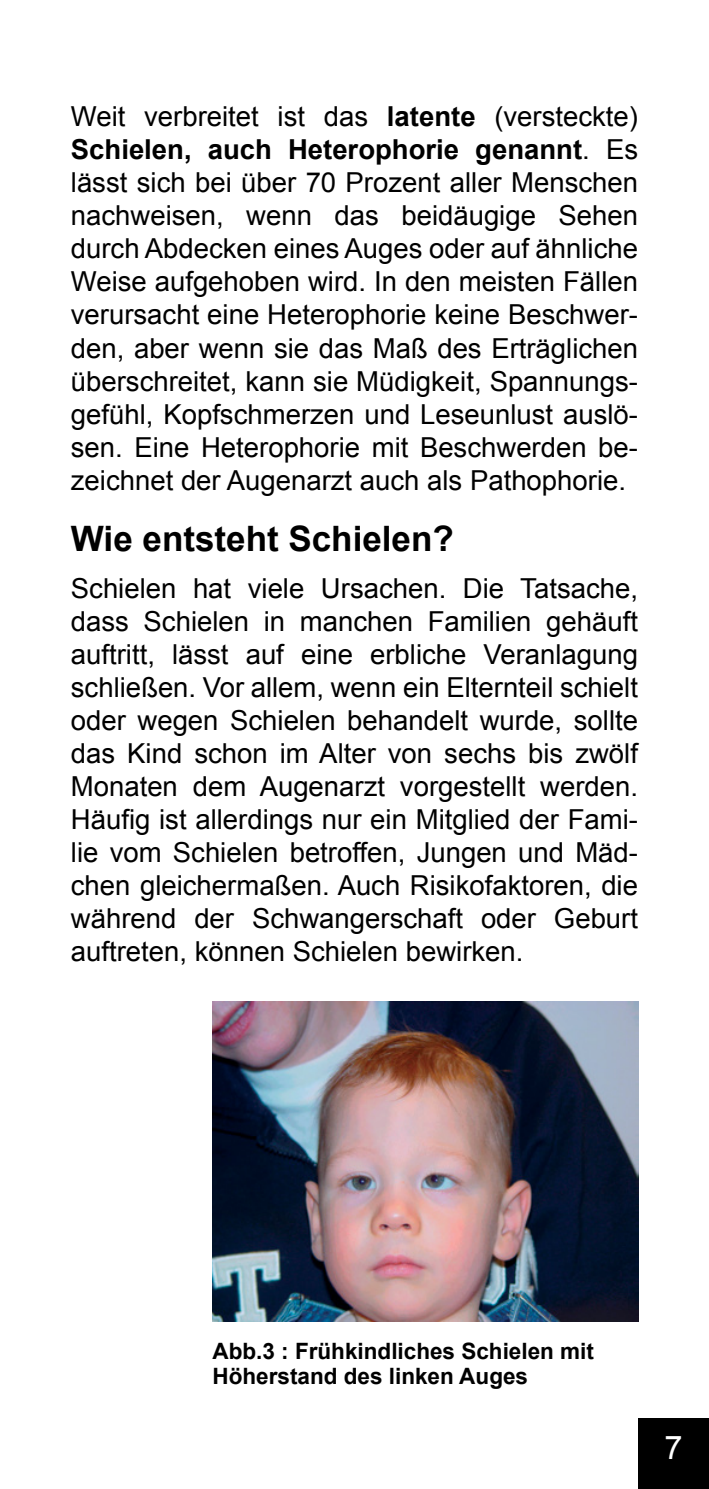
<style>
.page{position:relative;width:709px;height:1489px;background:#fff}
.page>*{position:absolute;margin:0;border:0;box-sizing:border-box;transform-origin:0 0}
.t1{font:700 35px "Arial";color:#000}
.t2{font:32.5px "Arial";color:#fff}
.t3{font:27.5px/33px "Arial";color:#000;text-align:justify}
.t4{font:700 22.5px/25px "Arial";color:#000}
.s1{font-weight:700}
</style>
<div class="page">
<div style="left:638px;top:1417px;width:71px;height:71px;background:#000"></div>
<img style="left:212px;top:1001px;width:426px;height:320px">
<p class="t3" style="left:71px;top:100px;width:568px">Weit verbreitet ist das <span class="s1">latente</span> (versteckte)<br><span class="s1">Schielen, auch Heterophorie genannt</span>. Es lässt sich bei über 70 Prozent aller Menschen nachweisen, wenn das beidäugige Sehen durch Abdecken eines Auges oder auf ähnliche Weise aufgehoben wird. In den meisten Fällen verursacht eine Heterophorie keine Beschwer&shy;den, aber wenn sie das Maß des Erträglichen überschreitet, kann sie Müdigkeit, Spannungs&shy;gefühl, Kopfschmerzen und Leseunlust auslö&shy;sen. Eine Heterophorie mit Beschwerden be&shy;zeichnet der Augenarzt auch als Pathophorie.</p>
<p class="t1" style="left:71px;top:515px;width:384px">Wie entsteht Schielen?</p>
<p class="t3" style="left:71px;top:572px;width:568px">Schielen hat viele Ursachen. Die Tatsache, dass Schielen in manchen Familien gehäuft auftritt, lässt auf eine erbliche Veranlagung schließen. Vor allem, wenn ein Elternteil schielt oder wegen Schielen behandelt wurde, sollte das Kind schon im Alter von sechs bis zwölf Monaten dem Augenarzt vorgestellt werden.<br>Häufig ist allerdings nur ein Mitglied der Fami&shy;lie vom Schielen betroffen, Jungen und Mäd&shy;chen gleichermaßen. Auch Risikofaktoren, die während der Schwangerschaft oder Geburt auftreten, können Schielen bewirken.</p>
<p class="t4" style="left:212px;top:1338px;width:383px">Abb.3 : Frühkindliches Schielen mit<br>Höherstand des linken Auges</p>
<p class="t2" style="left:664px;top:1425px;width:20px">7</p>
</div>
